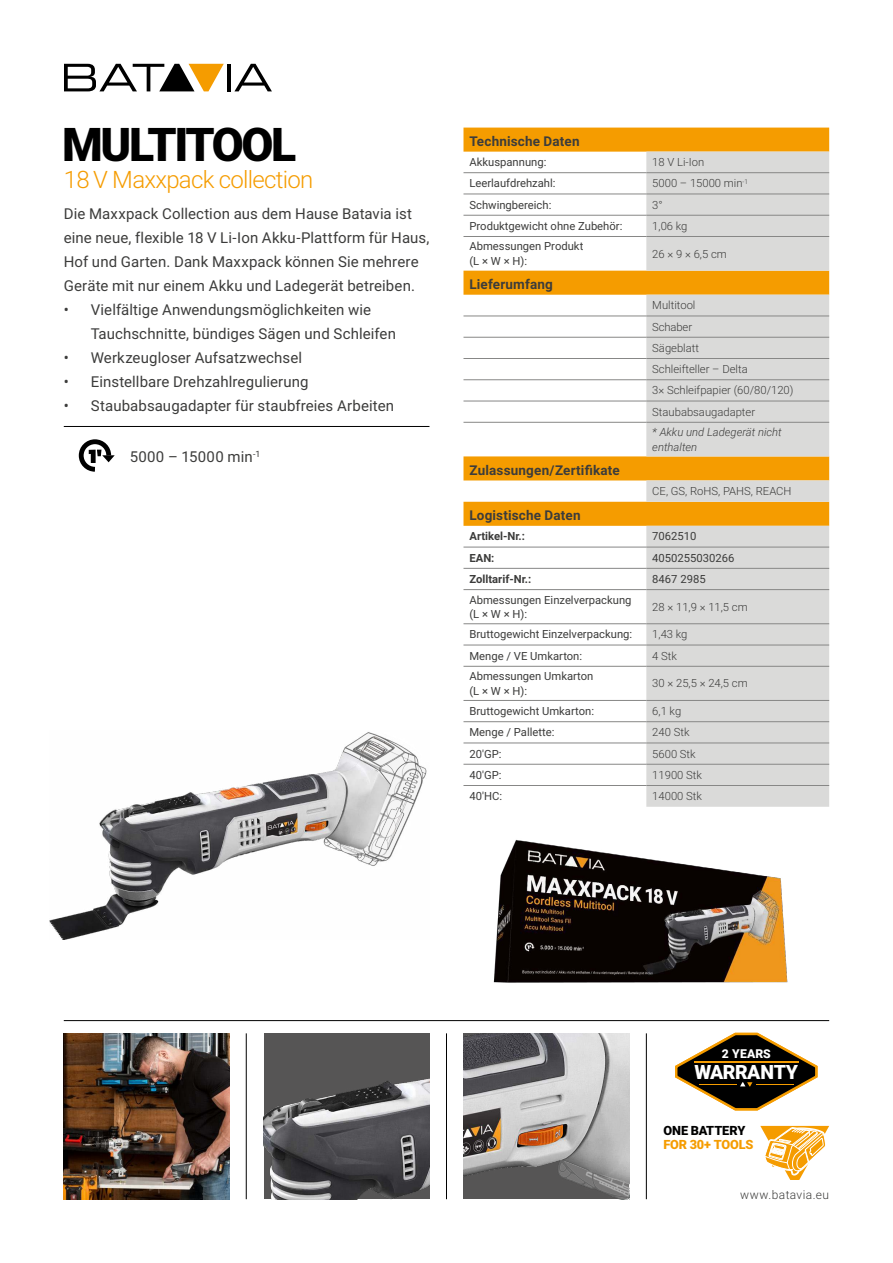
<style>
.page{position:relative;width:893px;height:1263px;background:#fff}
.page>*{position:absolute;margin:0;border:0;box-sizing:border-box;transform-origin:0 0}
.t1{font:900 46.5px "Roboto";letter-spacing:-.05em;color:#000}
.t2{font:300 24px "Roboto";letter-spacing:-.03em;color:#f59c00}
.t3{font:900 19.5px "Roboto";letter-spacing:-.025em;color:#fff}
.t4{font:15px/24px "Roboto";letter-spacing:.005em;color:#3c3c3b}
.t5{font:700 13.5px "Roboto";letter-spacing:.01em;color:#3c3c3b}
.t6{font:900 12.75px "Roboto";letter-spacing:-.01em;color:#f59c00}
.t7{font:900 12.75px "Roboto";letter-spacing:-.01em;color:#000}
.t8{font:900 12.15px "Roboto";letter-spacing:.005em;color:#fff}
.t9{font:300 12px "Roboto";letter-spacing:.035em;color:#3c3c3b}
.t10{font:11.25px/14.2px "Roboto";color:#3c3c3b}
.t11{font:300 11.25px/21.3px "Roboto";color:#3c3c3b}
.t12{font:italic 300 11.25px/14.2px "Roboto";color:#3c3c3b}
.t13{font:700 11.25px "Roboto";color:#3c3c3b}
</style>
<div class="page">
<hr style="left:227px;top:64px;width:4px;height:27px;background:#000">
<svg style="left:234px;top:64px;width:38px;height:27px"></svg>
<svg style="left:64px;top:64px;width:160px;height:27px"></svg>
<hr style="left:64px;top:1020px;width:765px;height:1px;background:#000">
<hr style="left:64px;top:426px;width:365px;height:1px;background:#000">
<img style="left:64px;top:1033px;width:166px;height:166px">
<svg style="left:675px;top:1033px;width:142px;height:77px"></svg>
<hr style="left:646px;top:1033px;width:1px;height:166px;background:#000">
<hr style="left:446px;top:1033px;width:1px;height:166px;background:#000">
<hr style="left:246px;top:1033px;width:1px;height:166px;background:#000">
<svg style="left:463px;top:128px;width:366px;height:398px"></svg>
<svg style="left:646px;top:152px;width:183px;height:633px;background:#dcd2bf"></svg>
<hr style="left:646px;top:547px;width:183px;height:1px;background:#878786">
<hr style="left:646px;top:568px;width:183px;height:1px;background:#878786">
<hr style="left:463px;top:589px;width:183px;height:1px;background:#878786">
<hr style="left:646px;top:589px;width:183px;height:1px;background:#878786">
<hr style="left:463px;top:623px;width:183px;height:1px;background:#878786">
<hr style="left:646px;top:623px;width:183px;height:1px;background:#878786">
<hr style="left:463px;top:645px;width:183px;height:1px;background:#878786">
<hr style="left:646px;top:645px;width:183px;height:1px;background:#878786">
<hr style="left:463px;top:316px;width:183px;height:1px;background:#878786">
<hr style="left:646px;top:316px;width:183px;height:1px;background:#878786">
<hr style="left:463px;top:337px;width:183px;height:1px;background:#878786">
<hr style="left:646px;top:337px;width:183px;height:1px;background:#878786">
<hr style="left:463px;top:358px;width:183px;height:1px;background:#878786">
<hr style="left:646px;top:358px;width:183px;height:1px;background:#878786">
<hr style="left:463px;top:379px;width:183px;height:1px;background:#878786">
<hr style="left:646px;top:379px;width:183px;height:1px;background:#878786">
<hr style="left:463px;top:401px;width:183px;height:1px;background:#878786">
<hr style="left:646px;top:401px;width:183px;height:1px;background:#878786">
<hr style="left:463px;top:422px;width:183px;height:1px;background:#878786">
<hr style="left:646px;top:422px;width:183px;height:1px;background:#878786">
<hr style="left:463px;top:666px;width:183px;height:1px;background:#878786">
<hr style="left:646px;top:666px;width:183px;height:1px;background:#878786">
<hr style="left:463px;top:700px;width:183px;height:1px;background:#878786">
<hr style="left:646px;top:700px;width:183px;height:1px;background:#878786">
<hr style="left:463px;top:721px;width:183px;height:1px;background:#878786">
<hr style="left:646px;top:721px;width:183px;height:1px;background:#878786">
<hr style="left:463px;top:743px;width:183px;height:1px;background:#878786">
<hr style="left:646px;top:743px;width:183px;height:1px;background:#878786">
<hr style="left:463px;top:764px;width:183px;height:1px;background:#878786">
<hr style="left:646px;top:764px;width:183px;height:1px;background:#878786">
<hr style="left:463px;top:172px;width:183px;height:1px;background:#878786">
<hr style="left:463px;top:194px;width:183px;height:1px;background:#878786">
<hr style="left:463px;top:215px;width:183px;height:1px;background:#878786">
<hr style="left:463px;top:236px;width:183px;height:1px;background:#878786">
<hr style="left:646px;top:172px;width:183px;height:1px;background:#878786">
<hr style="left:646px;top:194px;width:183px;height:1px;background:#878786">
<hr style="left:646px;top:215px;width:183px;height:1px;background:#878786">
<hr style="left:646px;top:236px;width:183px;height:1px;background:#878786">
<hr style="left:463px;top:547px;width:183px;height:1px;background:#878786">
<hr style="left:463px;top:568px;width:183px;height:1px;background:#878786">
<svg style="left:79px;top:439px;width:36px;height:33px"></svg>
<img style="left:264px;top:1033px;width:165px;height:166px">
<img style="left:463px;top:1033px;width:166px;height:166px">
<img style="left:463px;top:785px;width:367px;height:198px">
<img style="left:50px;top:732px;width:377px;height:208px">
<svg style="left:760px;top:1126px;width:69px;height:54px"></svg>
<h1 class="t1" style="left:62px;top:117px;width:236px">MULTITOOL</h1>
<h2 class="t2" style="left:64px;top:162px;width:251px">18 V Maxxpack collection</h2>
<p class="t4" style="left:64px;top:203px;width:367px">Die Maxxpack Collection aus dem Hause Batavia ist eine neue, flexible 18 V Li-Ion Akku-Plattform für Haus, Hof und Garten. Dank Maxxpack können Sie mehrere Geräte mit nur einem Akku und Ladegerät betreiben.</p>
<p class="t4" style="left:91px;top:299px;width:307px;text-indent:-27px">• Vielfältige Anwendungsmöglichkeiten wie<br>Tauchschnitte, bündiges Sägen und Schleifen</p>
<p class="t4" style="left:64px;top:347px;width:240px">• Werkzeugloser Aufsatzwechsel</p>
<p class="t4" style="left:64px;top:371px;width:246px">• Einstellbare Drehzahlregulierung</p>
<p class="t4" style="left:64px;top:395px;width:332px">• Staubabsaugadapter für staubfreies Arbeiten</p>
<p class="t4" style="left:130px;top:445px;width:132px">5000 – 15000 min<sup>-1</sup></p>
<p class="t5" style="left:469px;top:135px;width:112px">Technische Daten</p>
<p class="t10" style="left:469px;top:156px;width:79px">Akkuspannung:</p>
<p class="t11" style="left:652px;top:151px;width:54px">18 V Li-Ion</p>
<p class="t10" style="left:469px;top:177px;width:88px">Leerlaufdrehzahl:</p>
<p class="t11" style="left:652px;top:172px;width:97px">5000 – 15000 min<sup>-1</sup></p>
<p class="t10" style="left:469px;top:198px;width:83px">Schwingbereich:</p>
<p class="t11" style="left:652px;top:194px;width:12px">3°</p>
<p class="t10" style="left:469px;top:219px;width:154px">Produktgewicht ohne Zubehör:</p>
<p class="t11" style="left:652px;top:215px;width:37px">1,06 kg</p>
<p class="t10" style="left:469px;top:240px;width:115px">Abmessungen Produkt (L × W × H):</p>
<p class="t11" style="left:652px;top:242px;width:76px">26 × 9 × 6,5 cm</p>
<p class="t5" style="left:469px;top:278px;width:85px">Lieferumfang</p>
<p class="t11" style="left:652px;top:294px;width:143px">Multitool<br>Schaber<br>Sägeblatt<br>Schleifteller – Delta<br>3× Schleifpapier (60/80/120)<br>Staubabsaugadapter</p>
<p class="t12" style="left:652px;top:426px;width:131px">* Akku und Ladegerät nicht enthalten</p>
<p class="t5" style="left:469px;top:460px;width:152px">Zulassungen/Zertifikate</p>
<p class="t11" style="left:652px;top:480px;width:141px">CE, GS, RoHS, PAHS, REACH</p>
<p class="t5" style="left:469px;top:510px;width:113px">Logistische Daten</p>
<p class="t13" style="left:469px;top:529px;width:57px">Artikel-Nr.:</p>
<p class="t10" style="left:652px;top:530px;width:46px">7062510</p>
<p class="t13" style="left:469px;top:553px;width:27px">EAN:</p>
<p class="t10" style="left:652px;top:551px;width:84px">4050255030266</p>
<p class="t13" style="left:469px;top:574px;width:63px">Zolltarif-Nr.:</p>
<p class="t10" style="left:652px;top:573px;width:55px">8467 2985</p>
<p class="t10" style="left:469px;top:593px;width:164px">Abmessungen Einzelverpackung (L × W × H):</p>
<p class="t11" style="left:652px;top:596px;width:97px">28 × 11,9 × 11,5 cm</p>
<p class="t10" style="left:469px;top:628px;width:164px">Bruttogewicht Einzelverpackung:</p>
<p class="t11" style="left:652px;top:623px;width:37px">1,43 kg</p>
<p class="t10" style="left:469px;top:649px;width:114px">Menge / VE Umkarton:</p>
<p class="t11" style="left:652px;top:645px;width:26px">4 Stk</p>
<p class="t10" style="left:469px;top:670px;width:125px">Abmessungen Umkarton (L × W × H):</p>
<p class="t11" style="left:652px;top:672px;width:97px">30 × 25,5 × 24,5 cm</p>
<p class="t10" style="left:469px;top:705px;width:126px">Bruttogewicht Umkarton:</p>
<p class="t11" style="left:652px;top:700px;width:31px">6,1 kg</p>
<p class="t10" style="left:469px;top:726px;width:87px">Menge / Pallette:</p>
<p class="t11" style="left:652px;top:721px;width:39px">240 Stk</p>
<p class="t10" style="left:469px;top:747px;width:34px">20'GP:</p>
<p class="t11" style="left:652px;top:742px;width:45px">5600 Stk</p>
<p class="t10" style="left:469px;top:768px;width:34px">40'GP:</p>
<p class="t11" style="left:652px;top:764px;width:51px">11900 Stk</p>
<p class="t10" style="left:469px;top:790px;width:34px">40'HC:</p>
<p class="t11" style="left:652px;top:785px;width:51px">14000 Stk</p>
<p class="t8" style="left:722px;top:1046px;width:50px">2 YEARS</p>
<h3 class="t3" style="left:694px;top:1061px;width:105px">WARRANTY</h3>
<p class="t7" style="left:663px;top:1123px;width:83px">ONE BATTERY</p>
<p class="t6" style="left:663px;top:1137px;width:92px">FOR 30+ TOOLS</p>
<p class="t9" style="left:740px;top:1186px;width:91px">www.batavia.eu</p>
</div>
